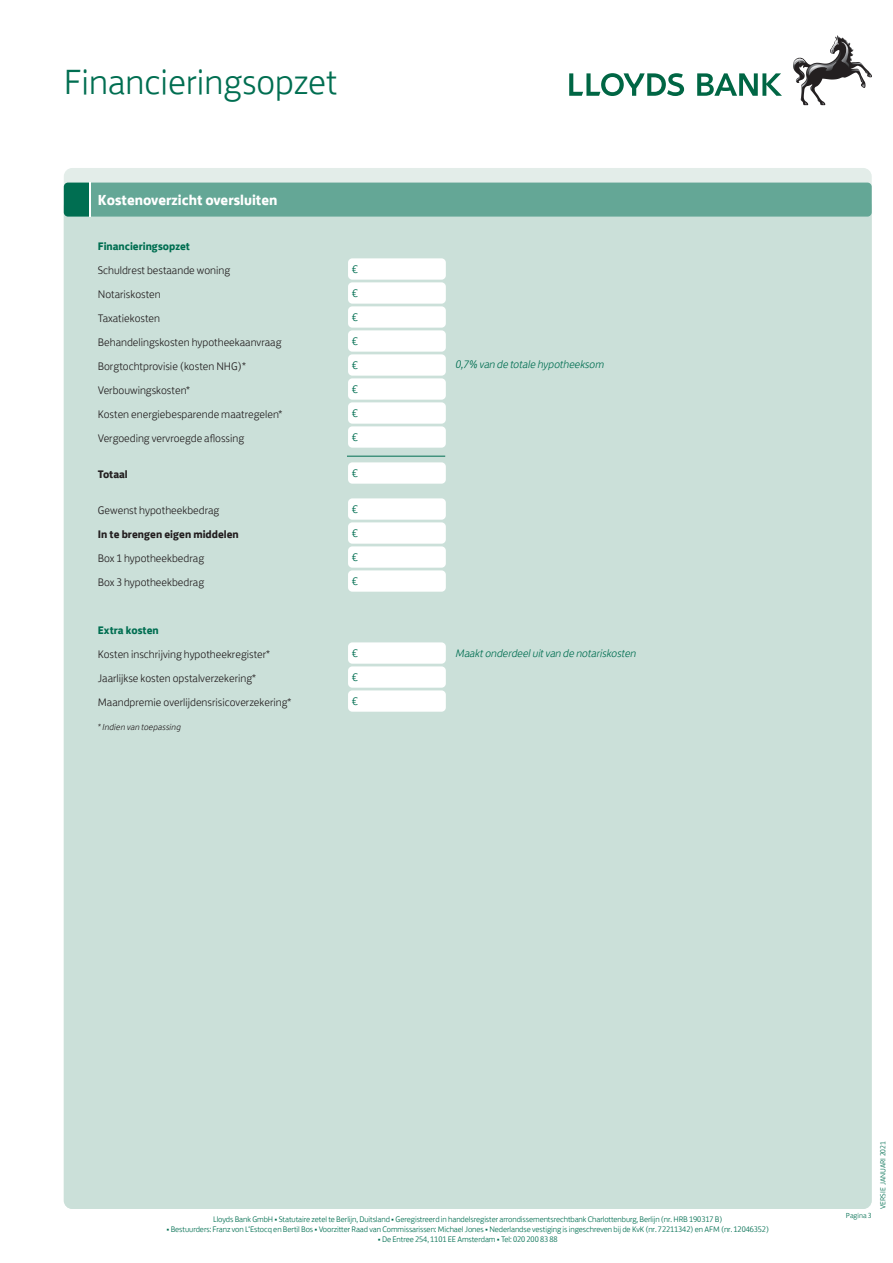
<style>
.page{position:relative;width:893px;height:1263px;background:#fff}
.page>*{position:absolute;margin:0;border:0;box-sizing:border-box;transform-origin:0 0}
.t1{font:300 36px "Lloyds Bank Jack";color:#006e51}
.t2{font:700 15px "Lloyds Bank Jack";color:#fff}
.t3{font:300 11.25px "Lloyds Bank Jack";color:#231f20}
.t4{font:italic 300 11.25px "Lloyds Bank Jack";letter-spacing:-.01em;color:#006e51}
.t5{font:700 11.25px "Lloyds Bank Jack";color:#231f20}
.t6{font:700 11.25px "Lloyds Bank Jack";color:#006e51}
.t7{font:300 11.25px "Lloyds Bank Jack";color:#006e51}
.t8{font:italic 300 9px "Lloyds Bank Jack";color:#231f20}
.t9{font:300 8.25px "Lloyds Bank Jack";letter-spacing:-.01em;color:#006e51}
.t10{font:300 7.5px "Lloyds Bank Jack";color:#006e51}
</style>
<div class="page">
<div style="left:64px;top:198px;width:808px;height:1011px;background:#cbe0d9;border-radius:9px"></div>
<svg style="left:569px;top:73px;width:115px;height:23px"></svg>
<svg style="left:697px;top:73px;width:85px;height:23px"></svg>
<img style="left:793px;top:36px;width:46px;height:47px">
<svg style="left:794px;top:40px;width:56px;height:35px"></svg>
<div style="left:64px;top:183px;width:808px;height:34px;background:#64a796"></div>
<hr style="left:89px;top:183px;width:2px;height:34px;background:#fff">
<div style="left:348px;top:258px;width:98px;height:22px;background:#fff;border-radius:4px"></div>
<div style="left:348px;top:282px;width:98px;height:22px;background:#fff;border-radius:4px"></div>
<div style="left:348px;top:306px;width:98px;height:22px;background:#fff;border-radius:4px"></div>
<div style="left:348px;top:330px;width:98px;height:22px;background:#fff;border-radius:4px"></div>
<div style="left:348px;top:354px;width:98px;height:22px;background:#fff;border-radius:4px"></div>
<div style="left:348px;top:378px;width:98px;height:22px;background:#fff;border-radius:4px"></div>
<div style="left:348px;top:402px;width:98px;height:22px;background:#fff;border-radius:4px"></div>
<div style="left:348px;top:426px;width:98px;height:22px;background:#fff;border-radius:4px"></div>
<div style="left:348px;top:462px;width:98px;height:22px;background:#fff;border-radius:4px"></div>
<div style="left:348px;top:498px;width:98px;height:22px;background:#fff;border-radius:4px"></div>
<div style="left:348px;top:522px;width:98px;height:22px;background:#fff;border-radius:4px"></div>
<div style="left:348px;top:546px;width:98px;height:22px;background:#fff;border-radius:4px"></div>
<div style="left:348px;top:570px;width:98px;height:22px;background:#fff;border-radius:4px"></div>
<div style="left:348px;top:642px;width:98px;height:22px;background:#fff;border-radius:4px"></div>
<div style="left:348px;top:666px;width:98px;height:22px;background:#fff;border-radius:4px"></div>
<div style="left:348px;top:690px;width:98px;height:22px;background:#fff;border-radius:4px"></div>
<hr style="left:347px;top:456px;width:98px;height:1px;background:#006e51">
<h1 class="t1" style="left:64px;top:54px;width:275px">Financieringsopzet</h1>
<h2 class="t2" style="left:98px;top:187px;width:181px">Kostenoverzicht oversluiten</h2>
<p class="t6" style="left:98px;top:236px;width:94px">Financieringsopzet</p>
<p class="t3" style="left:98px;top:261px;width:134px">Schuldrest bestaande woning</p>
<p class="t7" style="left:352px;top:260px;width:7px">€</p>
<p class="t3" style="left:98px;top:285px;width:65px">Notariskosten</p>
<p class="t7" style="left:352px;top:284px;width:7px">€</p>
<p class="t3" style="left:98px;top:309px;width:64px">Taxatiekosten</p>
<p class="t7" style="left:352px;top:308px;width:7px">€</p>
<p class="t3" style="left:98px;top:333px;width:185px">Behandelingskosten hypotheekaanvraag</p>
<p class="t7" style="left:352px;top:332px;width:7px">€</p>
<p class="t3" style="left:98px;top:357px;width:150px">Borgtochtprovisie (kosten NHG)*</p>
<p class="t7" style="left:352px;top:356px;width:7px">€</p>
<p class="t3" style="left:98px;top:381px;width:94px">Verbouwingskosten*</p>
<p class="t7" style="left:352px;top:380px;width:7px">€</p>
<p class="t3" style="left:98px;top:405px;width:186px">Kosten energiebesparende maatregelen*</p>
<p class="t7" style="left:352px;top:404px;width:7px">€</p>
<p class="t3" style="left:98px;top:429px;width:148px">Vergoeding vervroegde aflossing</p>
<p class="t7" style="left:352px;top:428px;width:7px">€</p>
<p class="t5" style="left:98px;top:464px;width:32px">Totaal</p>
<p class="t7" style="left:352px;top:464px;width:7px">€</p>
<p class="t3" style="left:98px;top:501px;width:123px">Gewenst hypotheekbedrag</p>
<p class="t7" style="left:352px;top:500px;width:7px">€</p>
<p class="t5" style="left:98px;top:524px;width:143px">In te brengen eigen middelen</p>
<p class="t7" style="left:352px;top:524px;width:7px">€</p>
<p class="t3" style="left:98px;top:549px;width:108px">Box 1 hypotheekbedrag</p>
<p class="t7" style="left:352px;top:548px;width:7px">€</p>
<p class="t3" style="left:98px;top:573px;width:108px">Box 3 hypotheekbedrag</p>
<p class="t7" style="left:352px;top:572px;width:7px">€</p>
<p class="t6" style="left:98px;top:620px;width:62px">Extra kosten</p>
<p class="t3" style="left:98px;top:645px;width:174px">Kosten inschrijving hypotheekregister*</p>
<p class="t7" style="left:352px;top:644px;width:7px">€</p>
<p class="t3" style="left:98px;top:669px;width:160px">Jaarlijkse kosten opstalverzekering*</p>
<p class="t7" style="left:352px;top:668px;width:7px">€</p>
<p class="t3" style="left:98px;top:693px;width:195px">Maandpremie overlijdensrisicoverzekering*</p>
<p class="t7" style="left:352px;top:692px;width:7px">€</p>
<p class="t8" style="left:98px;top:720px;width:85px">* Indien van toepassing</p>
<p class="t4" style="left:456px;top:355px;width:150px">0,7% van de totale hypotheeksom</p>
<p class="t4" style="left:456px;top:645px;width:182px">Maakt onderdeel uit van de notariskosten</p>
<p class="t9" style="left:213px;top:1213px;width:511px">Lloyds Bank GmbH • Statutaire zetel te Berlijn, Duitsland • Geregistreerd in handelsregister arrondissementsrechtbank Charlottenburg, Berlijn (nr. HRB 190317 B)</p>
<p class="t9" style="left:166px;top:1223px;width:604px">• Bestuurders: Franz von L‘Estocq en Bertil Bos • Voorzitter Raad van Commissarissen: Michael Jones • Nederlandse vestiging is ingeschreven bij de KvK (nr. 72211342) en AFM (nr. 12046352)</p>
<p class="t9" style="left:378px;top:1233px;width:181px">• De Entree 254, 1101 EE Amsterdam • Tel: 020 200 83 88</p>
<p class="t10" style="left:846px;top:1209px;width:27px">Pagina 3</p>
<p class="t10" style="left:877px;top:1209px;width:69px;rotate:-90deg">VERSIE JANUARI 2021</p>
</div>
